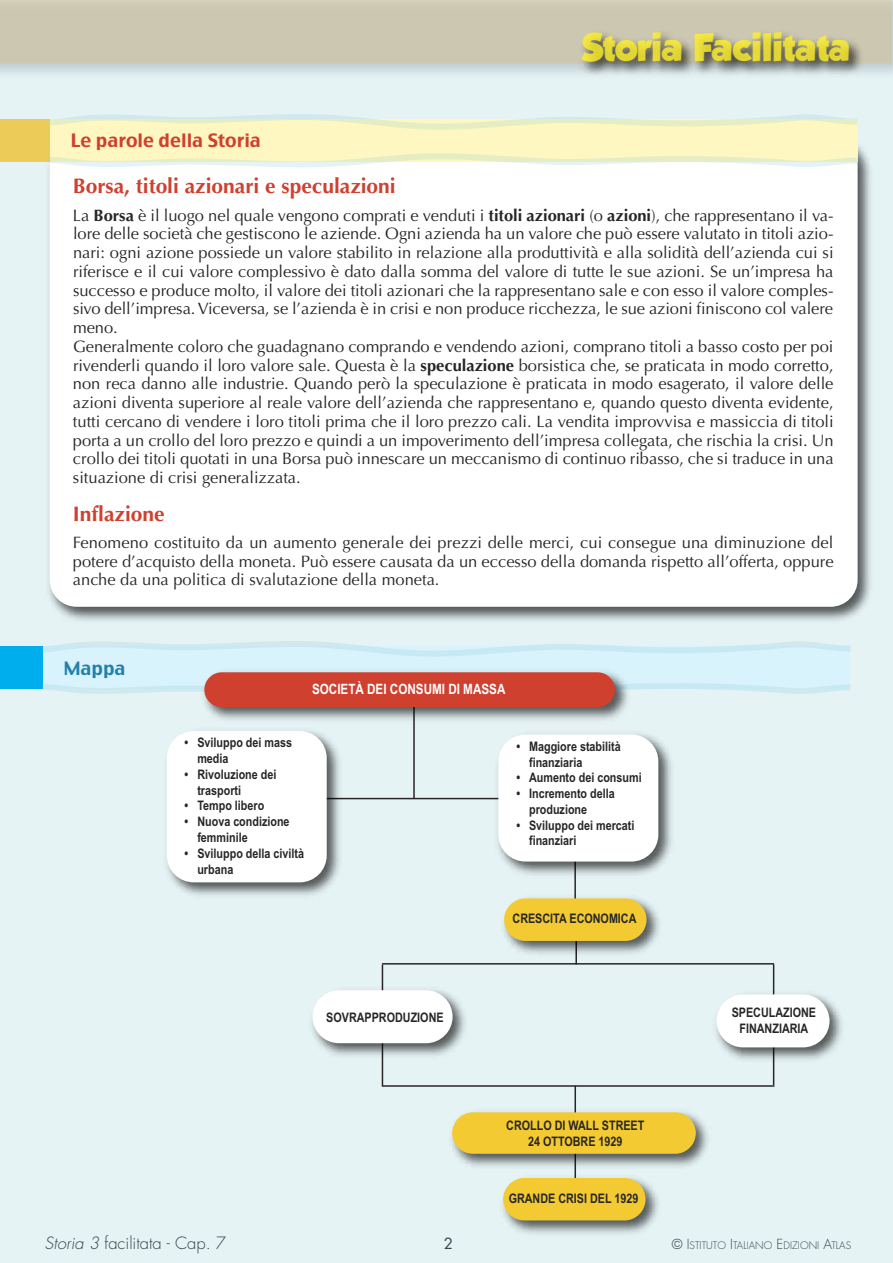
<style>
.page{position:relative;width:893px;height:1263px;background:#e5f3f5}
.page>*{position:absolute;margin:0;border:0;box-sizing:border-box;transform-origin:0 0}
.t1{font:34.65px "GROBOLD";color:rgb(255 241 42/.8)}
.t2{font:700 21px "Optima";color:#cf402f}
.t3{font:18px "Charcoal CY";color:#cf402f}
.t4{font:18px "Charcoal CY";color:#2480ab}
.t5{font:16.5px/18.8px "Optima";color:#272627}
.t6{font:300 16.5px "Futura";color:#272627}
.t7{font:15px "Futura";color:#272627}
.t8{font:700 14.25px "Arial Narrow";color:#fff}
.t9{font:700 13.2px/15.8px "Arial Narrow";color:#272627}
.t10{font:300 10.2px "Futura";color:#272627}
.s1{font-weight:700}
.s2{font-style:italic}
.s3{font-size:13.5px}
</style>
<div class="page">
<div style="left:43px;top:646px;width:807px;height:43px;background:#d9f3fc"></div>
<div style="left:0;top:646px;width:43px;height:43px;background:#00aded"></div>
<svg style="left:42px;top:641px;width:808px;height:16px"></svg>
<svg style="left:42px;top:683px;width:808px;height:11px"></svg>
<hr style="left:574px;top:751px;width:2px;height:161px;background:#272627">
<div style="left:0;top:0;width:892px;height:64px;background:#cbc7b1"></div>
<img style="left:529px;top:33px;width:348px;height:44px">
<img style="left:48px;top:146px;width:823px;height:475px">
<div style="left:50px;top:138px;width:808px;height:469px;background:#fff;border-radius:27px"></div>
<div style="left:50px;top:119px;width:808px;height:43px;background:#fef7c1"></div>
<div style="left:0;top:119px;width:50px;height:43px;background:#edcb59"></div>
<svg style="left:50px;top:114px;width:808px;height:16px"></svg>
<svg style="left:48px;top:148px;width:816px;height:24px"></svg>
<hr style="left:382px;top:963px;width:392px;height:1px;background:#272627">
<hr style="left:262px;top:798px;width:392px;height:1px;background:#272627">
<hr style="left:382px;top:964px;width:1px;height:122px;background:#272627">
<hr style="left:413px;top:692px;width:2px;height:106px;background:#272627">
<img style="left:198px;top:671px;width:436px;height:55px">
<div style="left:204px;top:672px;width:411px;height:35px;background:#cf402f;border-radius:17px"></div>
<hr style="left:575px;top:935px;width:2px;height:29px;background:#272627">
<hr style="left:773px;top:964px;width:1px;height:121px;background:#272627">
<img style="left:503px;top:891px;width:157px;height:69px">
<div style="left:504px;top:898px;width:142px;height:43px;background:#f3ca32;border-radius:21px"></div>
<img style="left:311px;top:983px;width:154px;height:79px">
<div style="left:312px;top:990px;width:141px;height:53px;background:#fff;border-radius:26px"></div>
<img style="left:166px;top:724px;width:180px;height:172px">
<div style="left:167px;top:731px;width:160px;height:151px;background:#fff;border-radius:27px"></div>
<img style="left:492px;top:734px;width:180px;height:147px">
<div style="left:498px;top:734px;width:160px;height:127px;background:#fff;border-radius:27px"></div>
<img style="left:716px;top:987px;width:126px;height:79px">
<div style="left:717px;top:994px;width:112px;height:53px;background:#fff;border-radius:26px"></div>
<hr style="left:382px;top:1085px;width:392px;height:2px;background:#272627">
<hr style="left:574px;top:1086px;width:2px;height:102px;background:#272627">
<img style="left:451px;top:1106px;width:257px;height:65px">
<div style="left:452px;top:1112px;width:244px;height:42px;background:#f3ca32;border-radius:21px"></div>
<img style="left:502px;top:1171px;width:157px;height:63px">
<div style="left:503px;top:1178px;width:143px;height:42px;background:#f3ca32;border-radius:21px"></div>
<p class="t3" style="left:71px;top:130px;width:192px">Le parole della Storia</p>
<h1 class="t1" style="left:582px;top:27px;width:270px">Storia Facilitata</h1>
<p class="t2" style="left:73px;top:178px;width:324px">Borsa, titoli azionari e speculazioni</p>
<p class="t5" style="left:73px;top:207px;width:762px">La <span class="s1">Borsa</span> è il luogo nel quale vengono comprati e venduti i <span class="s1">titoli azionari</span> (o <span class="s1">azioni</span>), che rappresentano il va&shy;lore delle società che gestiscono le aziende. Ogni azienda ha un valore che può essere valutato in titoli azio&shy;nari: ogni azione possiede un valore stabilito in relazione alla produttività e alla solidità dell’azienda cui si riferisce e il cui valore complessivo è dato dalla somma del valore di tutte le sue azioni. Se un’impresa ha successo e produce molto, il valore dei titoli azionari che la rappresentano sale e con esso il valore comples&shy;sivo dell’impresa. Viceversa, se l’azienda è in crisi e non produce ricchezza, le sue azioni finiscono col valere meno.<br>Generalmente coloro che guadagnano comprando e vendendo azioni, comprano titoli a basso costo per poi rivenderli quando il loro valore sale. Questa è la <span class="s1">speculazione</span> borsistica che, se praticata in modo corretto, non reca danno alle industrie. Quando però la speculazione è praticata in modo esagerato, il valore delle azioni diventa superiore al reale valore dell’azienda che rappresentano e, quando questo diventa evidente, tutti cercano di vendere i loro titoli prima che il loro prezzo cali. La vendita improvvisa e massiccia di titoli porta a un crollo del loro prezzo e quindi a un impoverimento dell’impresa collegata, che rischia la crisi. Un crollo dei titoli quotati in una Borsa può innescare un meccanismo di continuo ribasso, che si traduce in una situazione di crisi generalizzata.</p>
<p class="t2" style="left:73px;top:505px;width:93px">Inflazione</p>
<p class="t5" style="left:73px;top:534px;width:762px;text-align:justify">Fenomeno costituito da un aumento generale dei prezzi delle merci, cui consegue una diminuzione del potere d’acquisto della moneta. Può essere causata da un eccesso della domanda rispetto all’offerta, oppure anche da una politica di svalutazione della moneta.</p>
<p class="t4" style="left:64px;top:658px;width:63px">Mappa</p>
<p class="t8" style="left:312px;top:681px;width:195px">SOCIETÀ DEI CONSUMI DI MASSA</p>
<p class="t9" style="left:197px;top:735px;width:96px;text-indent:-13px">• Sviluppo dei mass media</p>
<p class="t9" style="left:197px;top:766px;width:81px;text-indent:-13px">• Rivoluzione dei trasporti</p>
<p class="t9" style="left:185px;top:798px;width:81px">• Tempo libero</p>
<p class="t9" style="left:197px;top:814px;width:94px;text-indent:-13px">• Nuova condizione femminile</p>
<p class="t9" style="left:197px;top:845px;width:108px;text-indent:-13px">• Sviluppo della civiltà urbana</p>
<p class="t9" style="left:529px;top:738px;width:93px;text-indent:-13px">• Maggiore stabilità finanziaria</p>
<p class="t9" style="left:516px;top:770px;width:127px">• Aumento dei consumi</p>
<p class="t9" style="left:529px;top:786px;width:87px;text-indent:-13px">• Incremento della produzione</p>
<p class="t9" style="left:529px;top:817px;width:107px;text-indent:-13px">• Sviluppo dei mercati finanziari</p>
<p class="t9" style="left:513px;top:911px;width:125px">CRESCITA ECONOMICA</p>
<p class="t9" style="left:326px;top:1010px;width:119px">SOVRAPPRODUZIONE</p>
<p class="t9" style="left:506px;top:1118px;width:140px;text-align:center">CROLLO DI WALL STREET<br>24 OTTOBRE 1929</p>
<p class="t9" style="left:509px;top:1190px;width:131px">GRANDE CRISI DEL 1929</p>
<p class="t9" style="left:732px;top:1004px;width:86px;text-align:center">SPECULAZIONE<br>FINANZIARIA</p>
<p class="t6" style="left:45px;top:1235px;width:183px"><span class="s2">Storia 3</span> facilitata - Cap. 7</p>
<p class="t7" style="left:444px;top:1236px;width:11px">2</p>
<p class="t10" style="left:672px;top:1240px;width:181px"><span class="s3">© I</span>STITUTO <span class="s3">I</span>TALIANO <span class="s3">E</span>DIZIONI <span class="s3">A</span>TLAS</p>
</div>
